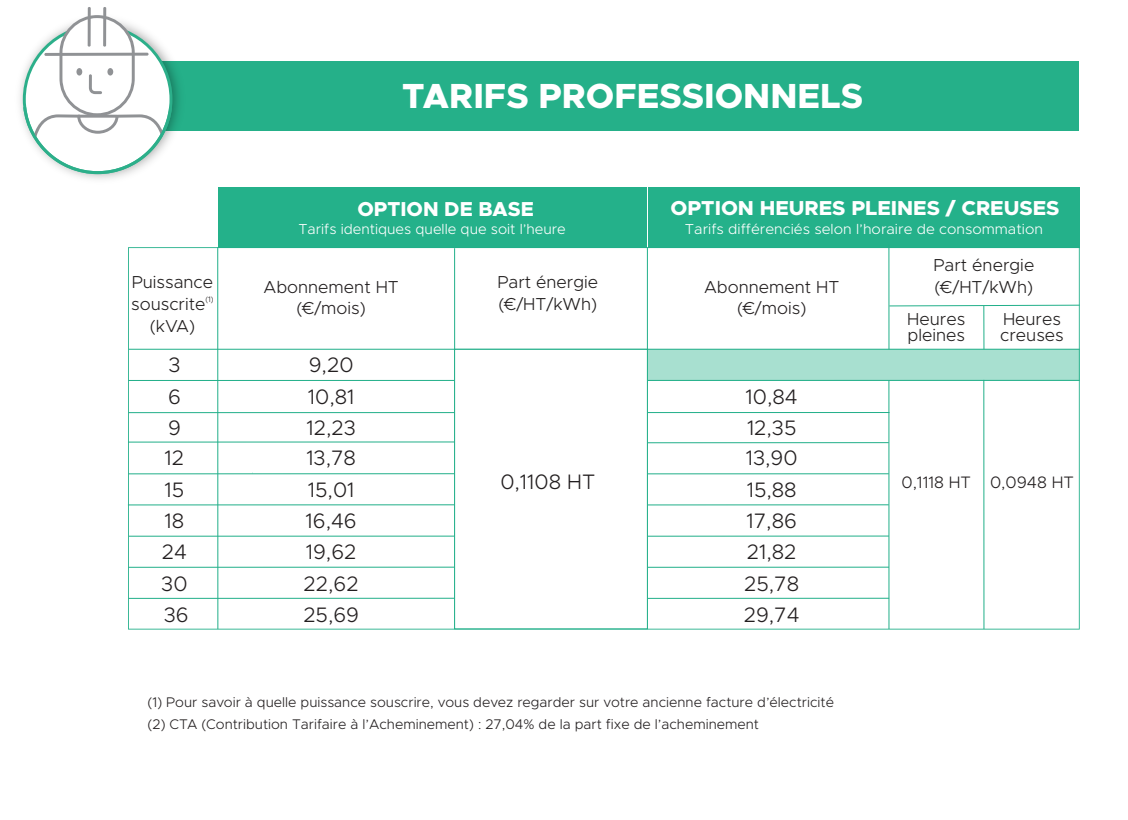
<style>
.page{position:relative;width:1128px;height:820px;background:#fff}
.page>*{position:absolute;margin:0;border:0;box-sizing:border-box;transform-origin:0 0}
.t1{font:800 35px "Metropolis";color:#fff}
.t2{font:300 21px/31.2px "Metropolis";color:#231f20}
.t3{font:800 20.21px "Metropolis";color:#fff}
.t4{font:300 17.32px/22px "Metropolis";color:#211e1e}
.t5{font:300 17.32px/20.8px "Metropolis";color:#231f20;text-align:center}
.t6{font:300 16.62px "Metropolis";color:#231f20}
.t7{font:300 14.44px "Metropolis";color:#fff}
.t8{font:300 14px/22px "Metropolis";color:#231f20}
.t9{font:300 7.88px "Metropolis";color:#211e1e}
</style>
<div class="page">
<div style="left:648px;top:187px;width:432px;height:61px;background:#24b18a"></div>
<div style="left:218px;top:187px;width:428px;height:61px;background:#24b18a"></div>
<svg style="left:128px;top:247px;width:952px;height:382px"></svg>
<hr style="left:128px;top:597px;width:327px;height:1px;background:#21af89">
<hr style="left:128px;top:566px;width:327px;height:1px;background:#21af89">
<hr style="left:129px;top:535px;width:326px;height:1px;background:#21af89">
<hr style="left:128px;top:504px;width:326px;height:1px;background:#21af89">
<hr style="left:128px;top:473px;width:327px;height:1px;background:#21af89">
<div style="left:58px;top:62px;width:1020px;height:69px;background:#25b089"></div>
<div style="left:454px;top:349px;width:194px;height:280px;background:#fff;border:1px solid #21af89"></div>
<img style="left:20px;top:10px;width:169px;height:170px">
<hr style="left:103px;top:7px;width:3px;height:40px;background:#909295">
<hr style="left:88px;top:7px;width:3px;height:40px;background:#909295">
<svg style="left:23px;top:15px;width:149px;height:159px"></svg>
<h1 class="t1" style="left:402px;top:74px;width:462px">TARIFS PROFESSIONNELS</h1>
<p class="t4" style="left:131px;top:271px;width:83px">Puissance souscrite</p>
<p class="t9" style="left:205px;top:294px;width:10px">(1)</p>
<p class="t4" style="left:150px;top:315px;width:47px">(kVA)</p>
<h3 class="t3" style="left:357px;top:196px;width:178px">OPTION DE BASE</h3>
<p class="t7" style="left:298px;top:220px;width:269px">Tarifs identiques quelle que soit l’heure</p>
<h3 class="t3" style="left:670px;top:195px;width:390px">OPTION HEURES PLEINES / CREUSES</h3>
<p class="t7" style="left:685px;top:220px;width:359px">Tarifs différenciés selon l’horaire de consommation</p>
<p class="t4" style="left:497px;top:271px;width:102px">Part énergie (€/HT/kWh)</p>
<p class="t5" style="left:263px;top:277px;width:137px">Abonnement HT (€/mois)</p>
<p class="t5" style="left:704px;top:277px;width:137px">Abonnement HT (€/mois)</p>
<p class="t4" style="left:933px;top:254px;width:102px">Part énergie (€/HT/kWh)</p>
<p class="t4" style="left:907px;top:311px;width:59px;line-height:16.2px">Heures pleines</p>
<p class="t4" style="left:1000px;top:311px;width:65px;line-height:16.2px">Heures creuses</p>
<h2 class="t2" style="left:161px;top:349px;width:29px;text-align:center">3<br>6<br>9<br>12<br>15<br>18<br>24<br>30<br>36</h2>
<h2 class="t2" style="left:303px;top:349px;width:57px">9,20<br>10,81<br>12,23<br>13,78<br>15,01<br>16,46<br>19,62<br>22,62<br>25,69</h2>
<h2 class="t2" style="left:744px;top:381px;width:57px">10,84<br>12,35<br>13,90<br>15,88<br>17,86<br>21,82<br>25,78<br>29,74</h2>
<h2 class="t2" style="left:500px;top:466px;width:96px">0,1108 HT</h2>
<p class="t6" style="left:901px;top:471px;width:174px">0,1118 HT 0,0948 HT</p>
<p class="t8" style="left:148px;top:691px;width:688px">(1) Pour savoir à quelle puissance souscrire, vous devez regarder sur votre ancienne facture d’électricité (2) CTA (Contribution Tarifaire à l’Acheminement) : 27,04% de la part fixe de l’acheminement</p>
</div>
